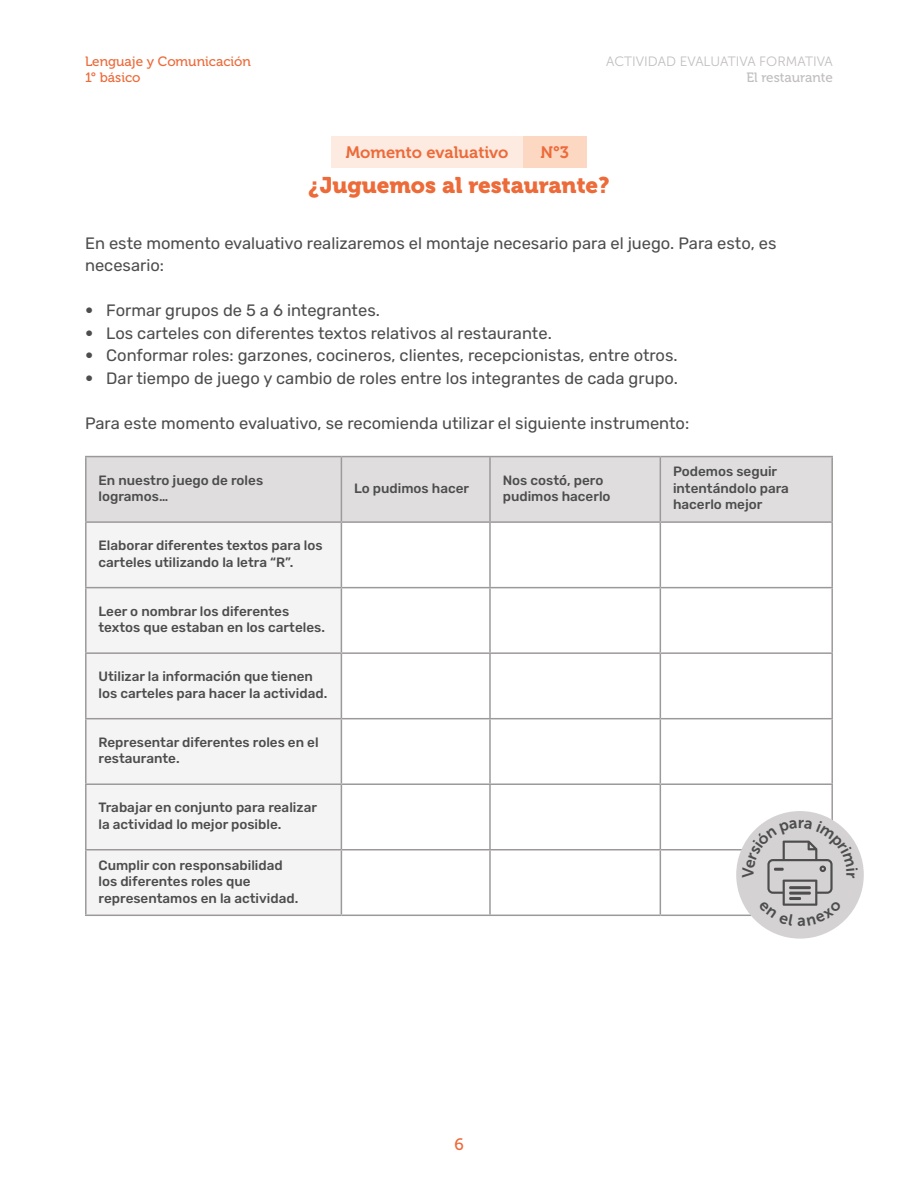
<style>
.page{position:relative;width:918px;height:1188px;background:#fff}
.page>*{position:absolute;margin:0;border:0;box-sizing:border-box;transform-origin:0 0}
.t1{font:22.5px "Museo 900";color:#ed6a39}
.t2{font:16.5px/22.5px "Rubik";color:#4d4d4e}
.t3{font:16.5px "Museo 700";color:#ed6a39}
.t4{font:16.5px "Museo Sans 500";color:#ed6a39}
.t5{font:500 13.5px/16.5px "Rubik";color:#4d4d4e}
.t6{font:13.5px/16.2px "Museo 500";color:#ed6a39}
.t7{font:13.5px "Museo Sans 300";color:#c1bebf}
.t8{font:13.5px "Museo 500";color:#c1bebf}
.s1{font-family:"Museo Sans 300"}
</style>
<div class="page">
<div style="left:331px;top:136px;width:192px;height:32px;background:#fdebe1"></div>
<div style="left:523px;top:136px;width:64px;height:32px;background:#fcd7c2"></div>
<div style="left:87px;top:457px;width:744px;height:64px;background:#dfddde"></div>
<div style="left:87px;top:523px;width:254px;height:392px;background:#f5f4f4"></div>
<svg style="left:342px;top:523px;width:489px;height:392px"></svg>
<hr style="left:489px;top:457px;width:2px;height:64px;background:#9c9999">
<hr style="left:660px;top:457px;width:1px;height:64px;background:#9c9999">
<hr style="left:660px;top:521px;width:173px;height:2px;background:#9c9999">
<hr style="left:831px;top:523px;width:2px;height:64px;background:#9c9999">
<hr style="left:341px;top:588px;width:1px;height:64px;background:#9c9999">
<hr style="left:831px;top:588px;width:2px;height:64px;background:#9c9999">
<hr style="left:341px;top:654px;width:1px;height:64px;background:#9c9999">
<hr style="left:831px;top:654px;width:2px;height:64px;background:#9c9999">
<hr style="left:341px;top:719px;width:1px;height:64px;background:#9c9999">
<hr style="left:831px;top:719px;width:2px;height:64px;background:#9c9999">
<hr style="left:341px;top:785px;width:1px;height:64px;background:#9c9999">
<hr style="left:831px;top:785px;width:2px;height:64px;background:#9c9999">
<hr style="left:341px;top:851px;width:1px;height:64px;background:#9c9999">
<hr style="left:341px;top:915px;width:149px;height:1px;background:#9c9999">
<hr style="left:490px;top:915px;width:170px;height:1px;background:#9c9999">
<hr style="left:660px;top:915px;width:173px;height:1px;background:#9c9999">
<hr style="left:85px;top:718px;width:256px;height:1px;background:#9c9999">
<hr style="left:85px;top:783px;width:256px;height:2px;background:#9c9999">
<hr style="left:85px;top:849px;width:256px;height:2px;background:#9c9999">
<hr style="left:85px;top:915px;width:256px;height:1px;background:#9c9999">
<hr style="left:341px;top:718px;width:149px;height:1px;background:#9c9999">
<hr style="left:341px;top:783px;width:149px;height:2px;background:#9c9999">
<hr style="left:341px;top:849px;width:149px;height:2px;background:#9c9999">
<hr style="left:490px;top:718px;width:170px;height:1px;background:#9c9999">
<hr style="left:490px;top:783px;width:170px;height:2px;background:#9c9999">
<hr style="left:490px;top:849px;width:170px;height:2px;background:#9c9999">
<hr style="left:660px;top:523px;width:1px;height:64px;background:#9c9999">
<hr style="left:660px;top:718px;width:173px;height:1px;background:#9c9999">
<hr style="left:660px;top:783px;width:173px;height:2px;background:#9c9999">
<hr style="left:660px;top:849px;width:173px;height:2px;background:#9c9999">
<hr style="left:341px;top:456px;width:149px;height:1px;background:#9c9999">
<hr style="left:490px;top:456px;width:170px;height:1px;background:#9c9999">
<hr style="left:660px;top:456px;width:173px;height:1px;background:#9c9999">
<hr style="left:490px;top:587px;width:170px;height:1px;background:#9c9999">
<hr style="left:489px;top:588px;width:2px;height:64px;background:#9c9999">
<hr style="left:660px;top:587px;width:173px;height:1px;background:#9c9999">
<hr style="left:660px;top:588px;width:1px;height:64px;background:#9c9999">
<hr style="left:85px;top:652px;width:256px;height:2px;background:#9c9999">
<hr style="left:341px;top:652px;width:149px;height:2px;background:#9c9999">
<hr style="left:85px;top:456px;width:256px;height:1px;background:#9c9999">
<hr style="left:85px;top:457px;width:2px;height:64px;background:#9c9999">
<hr style="left:341px;top:457px;width:1px;height:64px;background:#9c9999">
<hr style="left:85px;top:521px;width:256px;height:2px;background:#9c9999">
<hr style="left:490px;top:652px;width:170px;height:2px;background:#9c9999">
<hr style="left:489px;top:654px;width:2px;height:64px;background:#9c9999">
<hr style="left:85px;top:523px;width:2px;height:64px;background:#9c9999">
<hr style="left:85px;top:587px;width:256px;height:1px;background:#9c9999">
<hr style="left:341px;top:523px;width:1px;height:64px;background:#9c9999">
<hr style="left:489px;top:523px;width:2px;height:64px;background:#9c9999">
<hr style="left:341px;top:587px;width:149px;height:1px;background:#9c9999">
<hr style="left:660px;top:652px;width:173px;height:2px;background:#9c9999">
<hr style="left:660px;top:654px;width:1px;height:64px;background:#9c9999">
<hr style="left:489px;top:719px;width:2px;height:64px;background:#9c9999">
<hr style="left:660px;top:719px;width:1px;height:64px;background:#9c9999">
<hr style="left:831px;top:457px;width:2px;height:64px;background:#9c9999">
<hr style="left:341px;top:521px;width:149px;height:2px;background:#9c9999">
<hr style="left:490px;top:521px;width:170px;height:2px;background:#9c9999">
<hr style="left:85px;top:588px;width:2px;height:64px;background:#9c9999">
<hr style="left:85px;top:654px;width:2px;height:64px;background:#9c9999">
<hr style="left:85px;top:719px;width:2px;height:64px;background:#9c9999">
<hr style="left:85px;top:785px;width:2px;height:64px;background:#9c9999">
<hr style="left:85px;top:851px;width:2px;height:64px;background:#9c9999">
<hr style="left:489px;top:785px;width:2px;height:64px;background:#9c9999">
<hr style="left:660px;top:785px;width:1px;height:64px;background:#9c9999">
<hr style="left:489px;top:851px;width:2px;height:64px;background:#9c9999">
<hr style="left:660px;top:851px;width:1px;height:64px;background:#9c9999">
<div style="left:736px;top:811px;width:128px;height:128px;background:#d4d2d3;border-radius:50%"></div>
<svg style="left:742px;top:820px;width:116px;height:106px"></svg>
<p class="t6" style="left:85px;top:53px;width:168px">Lenguaje y Comunicación<br>1° básico</p>
<p class="t7" style="left:606px;top:54px;width:228px">ACTIVIDAD EVALUATIVA FORMATIVA</p>
<p class="t8" style="left:746px;top:70px;width:88px">El restaurante</p>
<p class="t3" style="left:346px;top:143px;width:164px">Momento evaluativo</p>
<p class="t3" style="left:540px;top:143px;width:30px">N°3</p>
<h1 class="t1" style="left:308px;top:173px;width:303px">¿Juguemos al restaurante?</h1>
<p class="t2" style="left:85px;top:232px;width:693px">En este momento evaluativo realizaremos el montaje necesario para el juego. Para esto, es necesario:</p>
<p class="t2" style="left:85px;top:300px;width:594px"><span class="s1">∞</span> Formar grupos de 5 a 6 integrantes.<br><span class="s1">∞</span> Los carteles con diferentes textos relativos al restaurante.<br><span class="s1">∞</span> Conformar roles: garzones, cocineros, clientes, recepcionistas, entre otros. <span class="s1">∞</span> Dar tiempo de juego y cambio de roles entre los integrantes de cada grupo.</p>
<p class="t2" style="left:85px;top:412px;width:606px">Para este momento evaluativo, se recomienda utilizar el siguiente instrumento:</p>
<p class="t5" style="left:99px;top:472px;width:166px">En nuestro juego de roles logramos…</p>
<p class="t5" style="left:354px;top:480px;width:117px">Lo pudimos hacer</p>
<p class="t5" style="left:503px;top:472px;width:109px">Nos costó, pero pudimos hacerlo</p>
<p class="t5" style="left:673px;top:464px;width:117px">Podemos seguir intentándolo para hacerlo mejor</p>
<p class="t5" style="left:99px;top:538px;width:226px">Elaborar diferentes textos para los carteles utilizando la letra “R”.</p>
<p class="t5" style="left:99px;top:603px;width:228px">Leer o nombrar los diferentes textos que estaban en los carteles.</p>
<p class="t5" style="left:99px;top:669px;width:230px">Utilizar la información que tienen los carteles para hacer la actividad.</p>
<p class="t5" style="left:99px;top:734px;width:222px">Representar diferentes roles en el restaurante.</p>
<p class="t5" style="left:99px;top:800px;width:220px">Trabajar en conjunto para realizar la actividad lo mejor posible.</p>
<p class="t5" style="left:99px;top:857px;width:201px">Cumplir con responsabilidad los diferentes roles que representamos en la actividad.</p>
<p class="t4" style="left:454px;top:1135px;width:11px">6</p>
</div>
